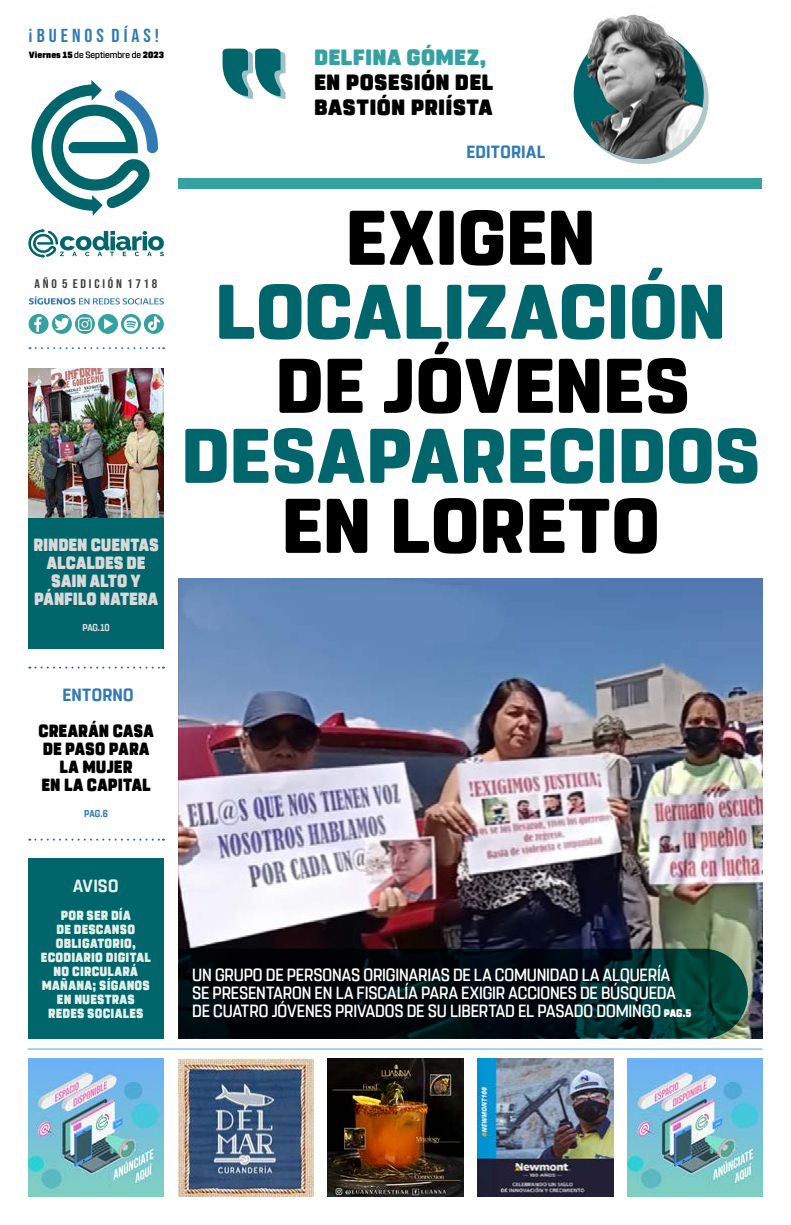
<style>
.page{position:relative;width:791px;height:1225px;background:#fff}
.page>*{position:absolute;margin:0;border:0;box-sizing:border-box;transform-origin:0 0}
.t1{font:800 77px "Rohn Rounded";color:#00666c}
.t2{font:800 77px "Rohn Rounded";color:#000}
.t3{font:900 22px/25px "Rohn Rounded";letter-spacing:.015em;color:#000}
.t4{font:900 22px "Rohn Rounded";letter-spacing:.02em;color:#36a1a1}
.t5{font:18.8px "Bebas Neue";color:#327ab3;scale:1.06 1}
.t6{font:500 17.6px/18px "Rohn Rounded";letter-spacing:-.005em;color:#fff;scale:.91 1}
.t7{font:900 17.6px/18px "Rohn Rounded";color:#d9d9d9;text-align:center;scale:.91 1}
.t8{font:900 17.6px/18px "Rohn Rounded";letter-spacing:.01em;color:#000;text-align:center;scale:.91 1}
.t9{font:700 17.6px "Rohn Rounded";letter-spacing:.02em;color:#327ab3;scale:.95 1}
.t10{font:700 17.6px "Rohn Rounded";letter-spacing:.015em;color:#e4efe9;scale:.95 1}
.t11{font:900 13.2px/14px "Rohn Rounded";letter-spacing:.02em;color:#e4efe9;text-align:center;scale:.91 1}
.t12{font:12.5px "Bebas Neue";color:#3d3d3d;scale:1.1 1}
.t13{font:700 9.9px "Rohn Rounded";color:#d9d9d9;scale:.9 1}
.t14{font:700 9.9px "Rohn Rounded";color:#327ab3;scale:.91 1}
.t15{font:500 9px "Rohn Rounded";color:#000}
.s1{font-weight:900}
.s2{font-weight:900;font-size:11px}
</style>
<div class="page">
<hr style="left:28px;top:1048px;width:734px;height:1px;background:#4f9ef0">
<svg style="left:28px;top:228px;width:136px;height:30px"></svg>
<svg style="left:31px;top:80px;width:127px;height:136px"></svg>
<div style="left:179px;top:178px;width:583px;height:10px;background:#36a1a1"></div>
<svg style="left:29px;top:296px;width:135px;height:8px"></svg>
<svg style="left:30px;top:347px;width:134px;height:2px"></svg>
<div style="left:29px;top:314px;width:20px;height:20px;background:#36a1a1;border-radius:50%"></div>
<svg style="left:34px;top:317px;width:8px;height:15px"></svg>
<svg style="left:52px;top:314px;width:20px;height:20px"></svg>
<svg style="left:54px;top:318px;width:15px;height:12px"></svg>
<svg style="left:75px;top:314px;width:20px;height:20px"></svg>
<svg style="left:78px;top:317px;width:14px;height:14px"></svg>
<div style="left:98px;top:314px;width:20px;height:20px;background:#36a1a1;border-radius:50%"></div>
<svg style="left:121px;top:314px;width:20px;height:20px"></svg>
<div style="left:144px;top:314px;width:20px;height:20px;background:#36a1a1;border-radius:50%"></div>
<svg style="left:104px;top:318px;width:9px;height:11px"></svg>
<svg style="left:124px;top:317px;width:14px;height:14px"></svg>
<svg style="left:148px;top:316px;width:12px;height:15px"></svg>
<svg style="left:223px;top:49px;width:62px;height:50px"></svg>
<img style="left:28px;top:368px;width:136px;height:150px">
<div style="left:28px;top:518px;width:136px;height:130px;background:#00666c"></div>
<svg style="left:29px;top:666px;width:135px;height:2px"></svg>
<svg style="left:29px;top:838px;width:135px;height:2px"></svg>
<div style="left:28px;top:858px;width:136px;height:180px;background:#00666c"></div>
<img style="left:179px;top:578px;width:584px;height:460px">
<svg style="left:179px;top:948px;width:569px;height:90px"></svg>
<img style="left:328px;top:1058px;width:136px;height:138px">
<img style="left:28px;top:1058px;width:136px;height:138px">
<img style="left:627px;top:1058px;width:136px;height:138px">
<img style="left:477px;top:1058px;width:136px;height:138px">
<img style="left:178px;top:1058px;width:136px;height:138px">
<img style="left:574px;top:14px;width:130px;height:145px">
<p class="t5" style="left:29px;top:25px;width:125px">¡ B U E N O S D Í A S !</p>
<p class="t15" style="left:29px;top:49px;width:137px"><span class="s1">Viernes 15</span> de Septiembre de <span class="s1">2023</span></p>
<p class="t12" style="left:35px;top:276px;width:113px">A Ñ O 5 E D I C I Ó N 1 7 1 8</p>
<p class="t7" style="left:33px;top:536px;width:139px">RINDEN CUENTAS<br>ALCALDES DE<br>SAIN ALTO Y<br>PÁNFILO NATERA</p>
<p class="t13" style="left:82px;top:622px;width:32px">PAG.10</p>
<p class="t4" style="left:314px;top:44px;width:174px">DELFINA GÓMEZ,</p>
<p class="t3" style="left:314px;top:70px;width:181px">EN POSESIÓN DEL<br>BASTIÓN PRIÍSTA</p>
<p class="t9" style="left:466px;top:141px;width:84px">EDITORIAL</p>
<h1 class="t2" style="left:345px;top:194px;width:252px">EXIGEN</h1>
<h1 class="t1" style="left:215px;top:268px;width:513px">LOCALIZACIÓN</h1>
<h1 class="t2" style="left:275px;top:342px;width:416px">DE JÓVENES</h1>
<h1 class="t1" style="left:181px;top:412px;width:580px">DESAPARECIDOS</h1>
<h1 class="t2" style="left:282px;top:482px;width:380px">EN LORETO</h1>
<p class="t9" style="left:62px;top:685px;width:76px">ENTORNO</p>
<p class="t8" style="left:38px;top:721px;width:128px">CREARÁN CASA<br>DE PASO PARA<br>LA MUJER<br>EN LA CAPITAL</p>
<p class="t14" style="left:84px;top:807px;width:28px">PAG.6</p>
<p class="t10" style="left:73px;top:876px;width:49px">AVISO</p>
<p class="t11" style="left:41px;top:908px;width:122px">POR SER DÍA<br>DE DESCANSO<br>OBLIGATORIO,<br>ECODIARIO DIGITAL<br>NO CIRCULARÁ<br>MAÑANA; SÍGANOS<br>EN NUESTRAS<br>REDES SOCIALES</p>
<p class="t6" style="left:192px;top:966px;width:550px">UN GRUPO DE PERSONAS ORIGINARIAS DE LA COMUNIDAD LA ALQUERÍA<br>SE PRESENTARON EN LA FISCALÍA PARA EXIGIR ACCIONES DE BÚSQUEDA<br>DE CUATRO JÓVENES PRIVADOS DE SU LIBERTAD EL PASADO DOMINGO <span class="s2">PAG.5</span></p>
</div>
